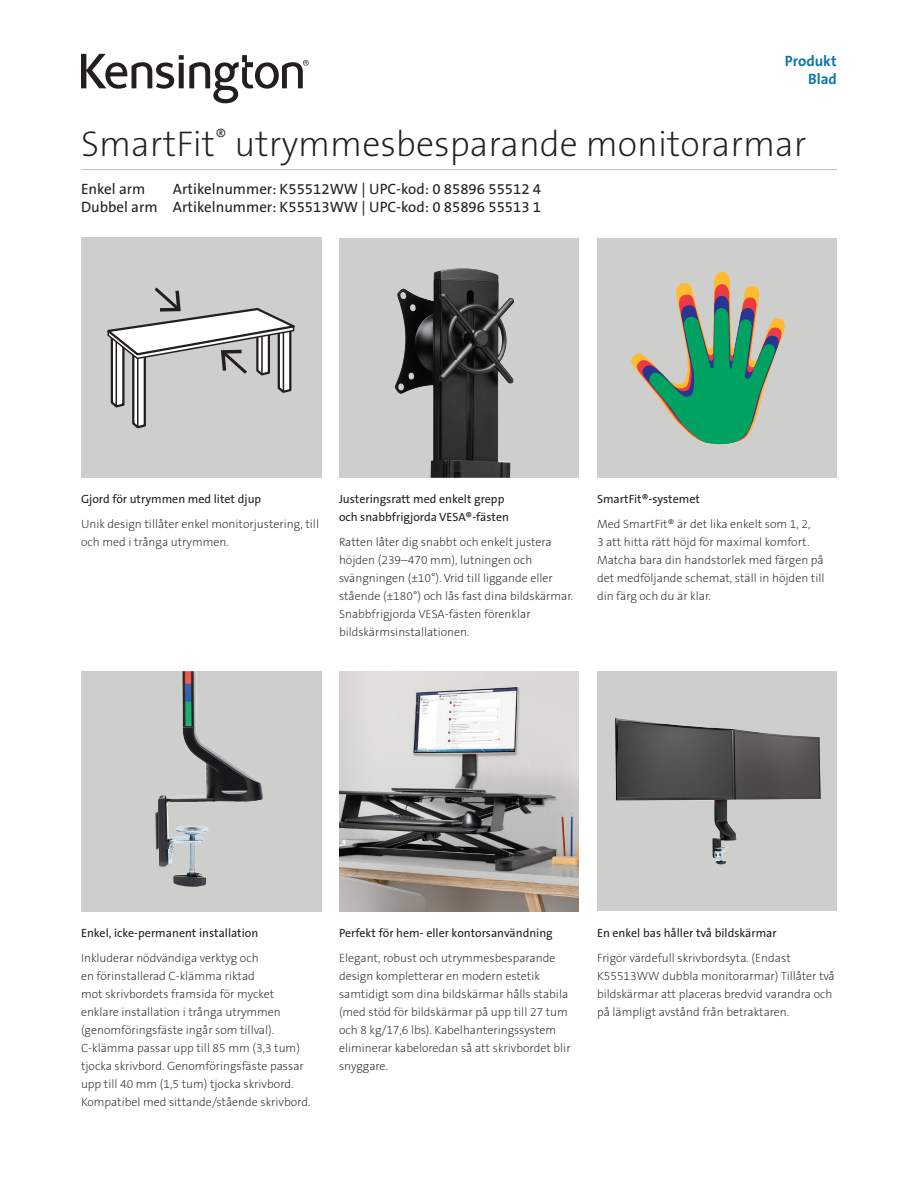
<style>
.page{position:relative;width:918px;height:1188px;background:#fff}
.page>*{position:absolute;margin:0;border:0;box-sizing:border-box;transform-origin:0 0}
.Main_Header{font:36px "The Sans KENSINGTON2 XL";color:#231f20}
.Part_No__UPC{font:15px "The Sans KENSINGTON5 Rg";color:#231f20}
.Part_No__UPC-2{font:15px "The Sans KENSINGTON7 Bd";color:#0e76ae}
.Body{font:12px/18px "The Sans KENSINGTON2 XL";color:#231f20}
.t1{font:12px/18px "The Sans KENSINGTON5 Rg";color:#231f20}
</style>
<div class="page">
<svg style="left:81px;top:54px;width:228px;height:49px"></svg>
<hr style="left:81px;top:169px;width:756px;height:1px;background:#bcbdc0">
<div style="left:81px;top:671px;width:240px;height:241px;background:#cececd"></div>
<img style="left:155px;top:671px;width:51px;height:216px">
<img style="left:339px;top:672px;width:240px;height:239px">
<div style="left:597px;top:672px;width:240px;height:239px;background:#cececd"></div>
<img style="left:615px;top:718px;width:206px;height:146px">
<div style="left:81px;top:238px;width:240px;height:240px;background:#cececd"></div>
<div style="left:339px;top:238px;width:240px;height:240px;background:#cececd"></div>
<img style="left:395px;top:268px;width:119px;height:210px">
<div style="left:597px;top:238px;width:239px;height:240px;background:#cececd"></div>
<svg style="left:107px;top:287px;width:188px;height:142px"></svg>
<svg style="left:631px;top:271px;width:154px;height:174px"></svg>
<p class="Part_No__UPC-2" style="left:785px;top:53px;width:53px">Produkt</p>
<p class="Part_No__UPC-2" style="left:808px;top:71px;width:30px">Blad</p>
<p class="Main_Header" style="left:81px;top:124px;width:727px">SmartFit<sup>®</sup> utrymmesbesparande monitorarmar</p>
<p class="Part_No__UPC" style="left:81px;top:181px;width:66px">Enkel arm</p>
<p class="Part_No__UPC" style="left:173px;top:181px;width:370px">Artikelnummer: K55512WW | UPC-kod: 0 85896 55512 4</p>
<p class="Part_No__UPC" style="left:81px;top:199px;width:462px">Dubbel arm Artikelnummer: K55513WW | UPC-kod: 0 85896 55513 1</p>
<p class="t1" style="left:81px;top:491px;width:182px">Gjord för utrymmen med litet djup</p>
<p class="Body" style="left:81px;top:516px;width:240px">Unik design tillåter enkel monitorjustering, till och med i trånga utrymmen.</p>
<p class="t1" style="left:339px;top:491px;width:172px">Justeringsratt med enkelt grepp och snabbfrigjorda VESA®-fästen</p>
<p class="Body" style="left:339px;top:534px;width:236px">Ratten låter dig snabbt och enkelt justera höjden (239–470 mm), lutningen och svängningen (±10°). Vrid till liggande eller stående (±180°) och lås fast dina bildskärmar.<br>Snabbfrigjorda VESA-fästen förenklar bildskärmsinstallationen.</p>
<p class="t1" style="left:597px;top:491px;width:104px">SmartFit®-systemet</p>
<p class="Body" style="left:597px;top:516px;width:229px">Med SmartFit® är det lika enkelt som 1, 2,<br>3 att hitta rätt höjd för maximal komfort.<br>Matcha bara din handstorlek med färgen på det medföljande schemat, ställ in höjden till din färg och du är klar.</p>
<p class="t1" style="left:81px;top:924px;width:179px">Enkel, icke-permanent installation</p>
<p class="Body" style="left:81px;top:949px;width:231px">Inkluderar nödvändiga verktyg och<br>en förinstallerad C-klämma riktad<br>mot skrivbordets framsida för mycket enklare installation i trånga utrymmen (genomföringsfäste ingår som tillval).<br>C-klämma passar upp till 85 mm (3,3 tum) tjocka skrivbord. Genomföringsfäste passar upp till 40 mm (1,5 tum) tjocka skrivbord.<br>Kompatibel med sittande/stående skrivbord.</p>
<p class="t1" style="left:339px;top:924px;width:215px">Perfekt för hem- eller kontorsanvändning</p>
<p class="Body" style="left:339px;top:949px;width:233px">Elegant, robust och utrymmesbesparande design kompletterar en modern estetik samtidigt som dina bildskärmar hålls stabila (med stöd för bildskärmar på upp till 27 tum och 8 kg/17,6 lbs). Kabelhanteringssystem eliminerar kabeloredan så att skrivbordet blir snyggare.</p>
<p class="t1" style="left:597px;top:924px;width:181px">En enkel bas håller två bildskärmar</p>
<p class="Body" style="left:597px;top:949px;width:239px">Frigör värdefull skrivbordsyta. (Endast K55513WW dubbla monitorarmar) Tillåter två bildskärmar att placeras bredvid varandra och på lämpligt avstånd från betraktaren.</p>
</div>
